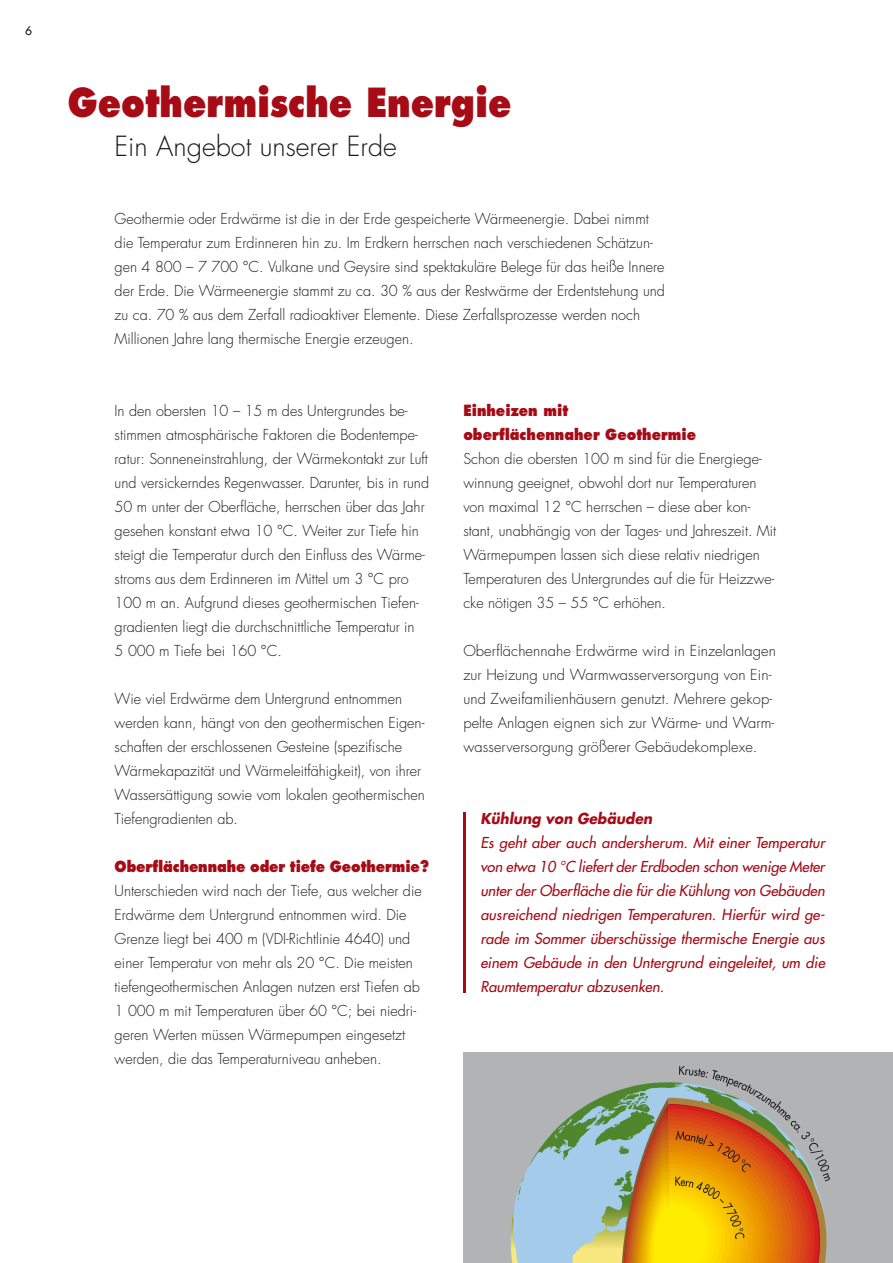
<style>
.page{position:relative;width:893px;height:1263px;background:#fff}
.page>*{position:absolute;margin:0;border:0;box-sizing:border-box;transform-origin:0 0}
.t1{font:800 39px "Futura Std";color:#a60b16;scale:.86 1}
.t2{font:300 27px "Futura Std";color:#1a171c}
.t3{font:800 15px/24px "Futura Std";color:#a60b16;scale:.9 1}
.t4{font:300 14.7px/24px "Futura Std";color:#1a171c}
.t5{font:italic 500 14.7px/24px "Futura Std";color:#a60b16;text-align:justify}
.t6{font:italic 700 14.7px "Futura Std";color:#a60b16;scale:.94 1}
.t7{font:500 12px "Futura Std";color:#1a171c}
</style>
<div class="page">
<div style="left:463px;top:1052px;width:429px;height:211px;background:#b1b3b4"></div>
<svg style="left:511px;top:1095px;width:94px;height:168px;fill:#a4ccea"></svg>
<svg style="left:605px;top:1066px;width:225px;height:197px"></svg>
<hr style="left:463px;top:812px;width:3px;height:181px;background:#a60b16">
<p class="t7" style="left:25px;top:25px;width:8px">6</p>
<h1 class="t1" style="left:68px;top:86px;width:518px">Geothermische Energie</h1>
<h2 class="t2" style="left:115px;top:134px;width:284px">Ein Angebot unserer Erde</h2>
<p class="t4" style="left:115px;top:208px;width:552px">Geothermie oder Erdwärme ist die in der Erde gespeicherte Wärmeenergie. Dabei nimmt die Temperatur zum Erdinneren hin zu. Im Erdkern herrschen nach verschiedenen Schätzun&shy;gen 4 800 – 7 700 °C. Vulkane und Geysire sind spektakuläre Belege für das heiße Innere der Erde. Die Wärmeenergie stammt zu ca. 30 % aus der Restwärme der Erdentstehung und zu ca. 70 % aus dem Zerfall radioaktiver Elemente. Diese Zerfallsprozesse werden noch Millionen Jahre lang thermische Energie erzeugen.</p>
<p class="t4" style="left:115px;top:400px;width:316px">In den obersten 10 – 15 m des Untergrundes be&shy;stimmen atmosphärische Faktoren die Bodentempe&shy;ratur: Sonneneinstrahlung, der Wärmekontakt zur Luft und versickerndes Regenwasser. Darunter, bis in rund 50 m unter der Oberfläche, herrschen über das Jahr gesehen konstant etwa 10 °C. Weiter zur Tiefe hin steigt die Temperatur durch den Einfluss des Wärme&shy;stroms aus dem Erdinneren im Mittel um 3 °C pro 100 m an. Aufgrund dieses geothermischen Tiefen&shy;gradienten liegt die durchschnittliche Temperatur in<br>5 000 m Tiefe bei 160 °C.</p>
<p class="t4" style="left:115px;top:688px;width:312px">Wie viel Erdwärme dem Untergrund entnommen werden kann, hängt von den geothermischen Eigen&shy;schaften der erschlossenen Gesteine (spezifische Wärmekapazität und Wärmeleitfähigkeit), von ihrer Wassersättigung sowie vom lokalen geothermischen Tiefengradienten ab.</p>
<p class="t3" style="left:115px;top:856px;width:351px">Oberflächennahe oder tiefe Geothermie?</p>
<p class="t4" style="left:115px;top:880px;width:309px">Unterschieden wird nach der Tiefe, aus welcher die Erdwärme dem Untergrund entnommen wird. Die Grenze liegt bei 400 m (VDI-Richtlinie 4640) und einer Temperatur von mehr als 20 °C. Die meisten tiefengeothermischen Anlagen nutzen erst Tiefen ab 1 000 m mit Temperaturen über 60 °C; bei niedri&shy;geren Werten müssen Wärmepumpen eingesetzt werden, die das Temperaturniveau anheben.</p>
<p class="t3" style="left:463px;top:400px;width:260px">Einheizen mit oberflächennaher Geothermie</p>
<p class="t4" style="left:463px;top:448px;width:314px">Schon die obersten 100 m sind für die Energiege&shy;winnung geeignet, obwohl dort nur Temperaturen von maximal 12 °C herrschen – diese aber kon&shy;stant, unabhängig von der Tages- und Jahreszeit. Mit Wärmepumpen lassen sich diese relativ niedrigen Temperaturen des Untergrundes auf die für Heizzwe&shy;cke nötigen 35 – 55 °C erhöhen.</p>
<p class="t4" style="left:463px;top:640px;width:314px">Oberflächennahe Erdwärme wird in Einzelanlagen zur Heizung und Warmwasserversorgung von Ein&shy;und Zweifamilienhäusern genutzt. Mehrere gekop&shy;pelte Anlagen eignen sich zur Wärme- und Warm&shy;wasserversorgung größerer Gebäudekomplexe.</p>
<p class="t6" style="left:480px;top:812px;width:184px">Kühlung von Gebäuden</p>
<p class="t5" style="left:480px;top:832px;width:346px">Es geht aber auch andersherum. Mit einer Temperatur von etwa 10 °C liefert der Erdboden schon wenige Meter unter der Oberfläche die für die Kühlung von Gebäuden ausreichend niedrigen Temperaturen. Hierfür wird ge&shy;rade im Sommer überschüssige thermische Energie aus einem Gebäude in den Untergrund eingeleitet, um die Raumtemperatur abzusenken.</p>
</div>
